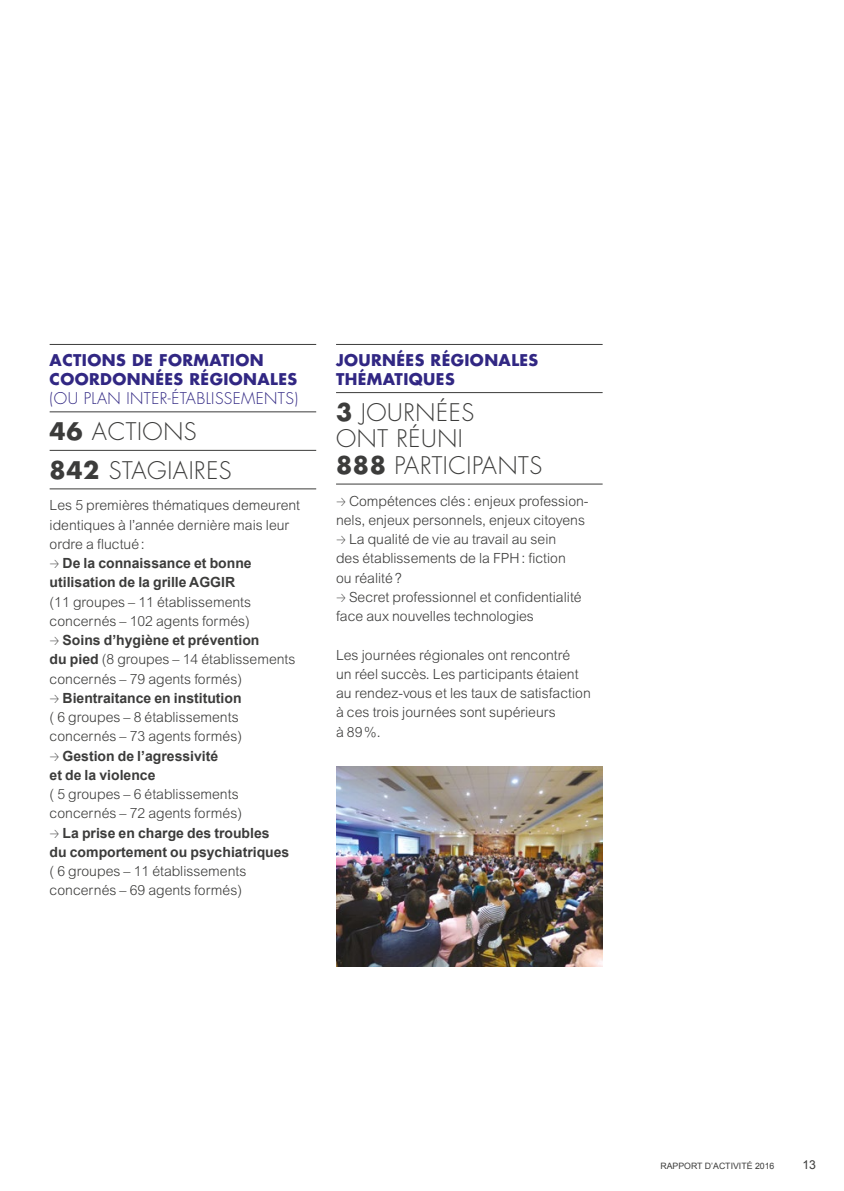
<style>
.page{position:relative;width:844px;height:1191px;background:#fff}
.page>*{position:absolute;margin:0;border:0;box-sizing:border-box;transform-origin:0 0}
.t1{font:300 23.62px/26.2px "Futura";letter-spacing:.025em;color:#3c3c3b}
.t2{font:700 15.75px/19.2px "Futura";letter-spacing:.025em;color:#312783}
.t3{font:300 15.75px "Futura";letter-spacing:.025em;color:#312783}
.t4{font:300 14px/19.2px "Arial";color:#3c3c3b}
.t5{font:700 14px/19.2px "Arial";color:#3c3c3b}
.t6{font:12.25px "Arial";color:#3c3c3b}
.t7{font:8.75px "Arial";color:#3c3c3b}
.s1{font-weight:700}
.s2{font-family:"Ecam Beta A"}
.s3{font-weight:300}
.s4{font-family:"Ecam Beta A";font-weight:300}
</style>
<div class="page">
<hr style="left:50px;top:344px;width:266px;height:1px;background:#3c3c3b">
<hr style="left:50px;top:411px;width:266px;height:1px;background:#3c3c3b">
<hr style="left:50px;top:450px;width:266px;height:1px;background:#3c3c3b">
<hr style="left:50px;top:488px;width:266px;height:1px;background:#3c3c3b">
<hr style="left:336px;top:344px;width:266px;height:1px;background:#3c3c3b">
<hr style="left:336px;top:392px;width:266px;height:1px;background:#3c3c3b">
<hr style="left:336px;top:484px;width:266px;height:1px;background:#3c3c3b">
<img style="left:336px;top:766px;width:266px;height:200px">
<p class="t2" style="left:50px;top:350px;width:249px">ACTIONS DE FORMATION<br>COORDONNÉES RÉGIONALES</p>
<p class="t3" style="left:50px;top:389px;width:250px">(OU PLAN INTER-ÉTABLISSEMENTS)</p>
<h1 class="t1" style="left:50px;top:413px;width:184px;line-height:38.5px"><span class="s1">46</span> ACTIONS<br><span class="s1">842</span> STAGIAIRES</h1>
<p class="t4" style="left:50px;top:496px;width:252px">Les 5 premières thématiques demeurent identiques à l’année dernière mais leur ordre a fluctué:<br><span class="s2">&gt;</span> <span class="s1">De la connaissance et bonne utilisation de la grille AGGIR</span></p>
<p class="t4" style="left:50px;top:592px;width:247px">(11 groupes – 11 établissements concernés – 102 agents formés)<br><span class="s2">&gt;</span> <span class="s1">Soins d’hygiène et prévention<br>du pied</span> (8 groupes – 14 établissements concernés – 79 agents formés)<br><span class="s2">&gt;</span> <span class="s1">Bientraitance en institution<br></span>( 6 groupes – 8 établissements concernés – 73 agents formés)<br><span class="s2">&gt;</span> <span class="s1">Gestion de l’agressivité<br>et de la violence</span></p>
<p class="t5" style="left:50px;top:785px;width:241px"><span class="s3">( 5 groupes – 6 établissements concernés – 72 agents formés)<br></span><span class="s4">&gt;</span> La prise en charge des troubles du comportement ou psychiatriques</p>
<p class="t4" style="left:50px;top:861px;width:198px">( 6 groupes – 11 établissements concernés – 69 agents formés)</p>
<p class="t2" style="left:336px;top:350px;width:204px">JOURNÉES RÉGIONALES<br>THÉMATIQUES</p>
<h1 class="t1" style="left:336px;top:400px;width:208px"><span class="s1">3</span> JOURNÉES<br>ONT RÉUNI<br><span class="s1">888</span> PARTICIPANTS</h1>
<p class="t4" style="left:336px;top:491px;width:254px"><span class="s2">&gt;</span> Compétences clés : enjeux profession&shy;nels, enjeux personnels, enjeux citoyens <span class="s2">&gt;</span> La qualité de vie au travail au sein<br>des établissements de la FPH: fiction<br>ou réalité?<br><span class="s2">&gt;</span> Secret professionnel et confidentialité face aux nouvelles technologies</p>
<p class="t4" style="left:336px;top:645px;width:256px">Les journées régionales ont rencontré<br>un réel succès. Les participants étaient au rendez-vous et les taux de satisfaction à ces trois journées sont supérieurs<br>à 89%.</p>
<p class="t7" style="left:660px;top:1160px;width:115px">RAPPORT D’ACTIVITÉ 2016</p>
<p class="t6" style="left:802px;top:1157px;width:15px">13</p>
</div>
